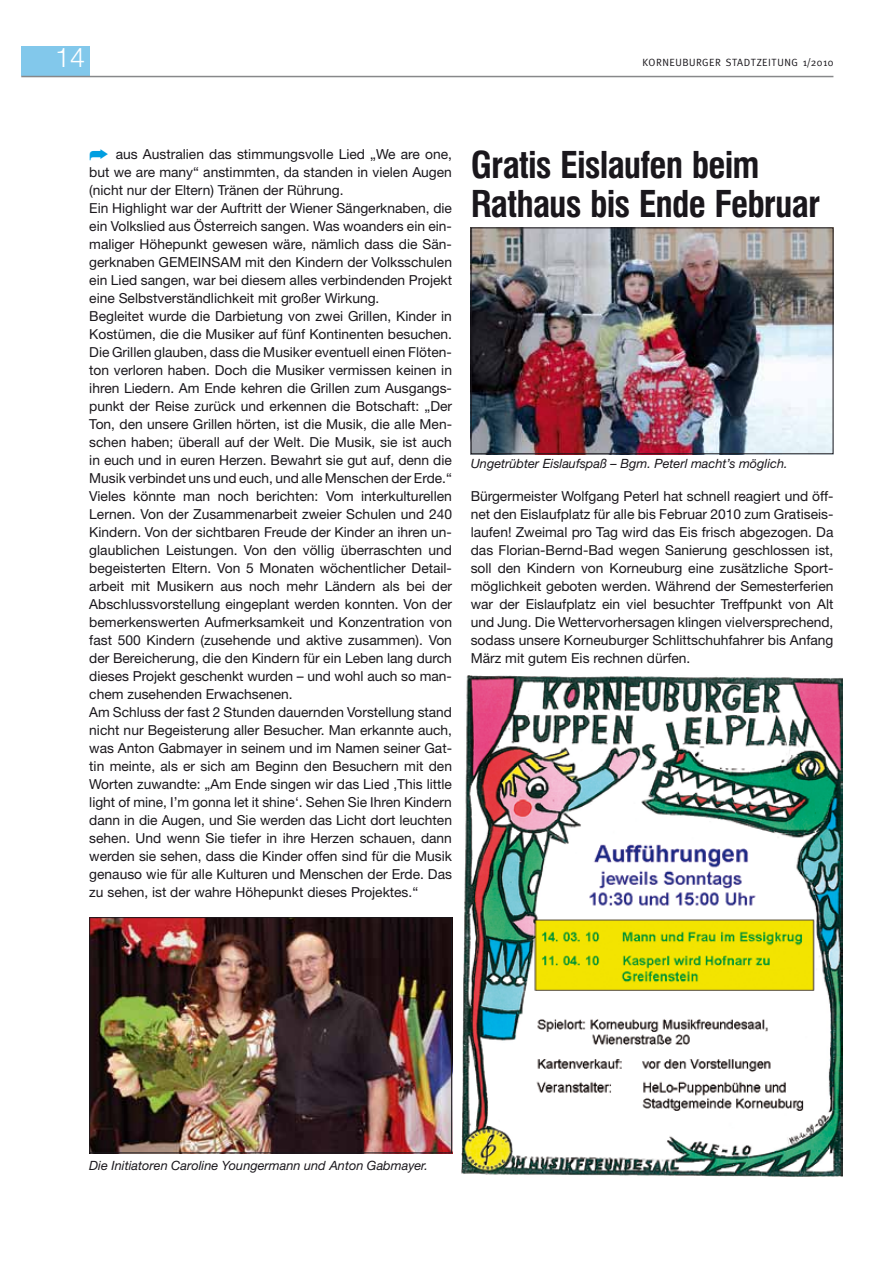
<style>
.page{position:relative;width:893px;height:1263px;background:#fff}
.page>*{position:absolute;margin:0;border:0;box-sizing:border-box;transform-origin:0 0}
.t1{font:700 condensed 36px/39px "Swiss 721 BT";letter-spacing:-.025em;color:#1a171c}
.t2{font:300 27px "Helvetica Neue";color:#fff}
.t3{font:13.8px/18px "Helvetica Neue";color:#1a171c;text-align:justify}
.t4{font:italic 12.75px "Helvetica Neue";color:#1a171c}
.t5{font:10.5px "Meta";letter-spacing:.05em;color:#1a171c}
.s1{color:#009ee0}
</style>
<div class="page">
<div style="left:21px;top:47px;width:68px;height:29px;background:#82c8eb"></div>
<hr style="left:21px;top:76px;width:812px;height:1px;background:#87888a">
<img style="left:473px;top:229px;width:358px;height:223px">
<div style="left:471px;top:227px;width:362px;height:227px;border:1px solid #1a171c"></div>
<img style="left:461px;top:675px;width:382px;height:502px">
<img style="left:91px;top:919px;width:359px;height:232px">
<div style="left:89px;top:917px;width:363px;height:236px;border:1px solid #1a171c"></div>
<h2 class="t2" style="left:55px;top:41px;width:32px">14</h2>
<p class="t5" style="left:642px;top:56px;width:193px">KORNEUBURGER STADTZEITUNG 1/2010</p>
<p class="t3" style="left:89px;top:145px;width:364px;text-align:left"><span class="s1">➦</span> aus Australien das stimmungsvolle Lied „We are one, but we are many“ anstimmten, da standen in vielen Augen (nicht nur der Eltern) Tränen der Rührung.<br>Ein Highlight war der Auftritt der Wiener Sängerknaben, die ein Volkslied aus Österreich sangen. Was woanders ein ein&shy;maliger Höhepunkt gewesen wäre, nämlich dass die Sän&shy;gerknaben GEMEINSAM mit den Kindern der Volksschulen ein Lied sangen, war bei diesem alles verbindenden Projekt eine Selbstverständlichkeit mit großer Wirkung.<br>Begleitet wurde die Darbietung von zwei Grillen, Kinder in Kostümen, die die Musiker auf fünf Kontinenten besuchen.<br>Die Grillen glauben, dass die Musiker eventuell einen Flöten&shy;ton verloren haben. Doch die Musiker vermissen keinen in ihren Liedern. Am Ende kehren die Grillen zum Ausgangs&shy;punkt der Reise zurück und erkennen die Botschaft: „Der Ton, den unsere Grillen hörten, ist die Musik, die alle Men&shy;schen haben; überall auf der Welt. Die Musik, sie ist auch in euch und in euren Herzen. Bewahrt sie gut auf, denn die Musik verbindet uns und euch, und alle Menschen der Erde.“ Vieles könnte man noch berichten: Vom interkulturellen Lernen. Von der Zusammenarbeit zweier Schulen und 240<br>Kindern. Von der sichtbaren Freude der Kinder an ihren un&shy;glaublichen Leistungen. Von den völlig überraschten und begeisterten Eltern. Von 5 Monaten wöchentlicher Detail&shy;arbeit mit Musikern aus noch mehr Ländern als bei der Abschlussvorstellung eingeplant werden konnten. Von der bemerkenswerten Aufmerksamkeit und Konzentration von fast 500 Kindern (zusehende und aktive zusammen). Von der Bereicherung, die den Kindern für ein Leben lang durch dieses Projekt geschenkt wurden – und wohl auch so man&shy;chem zusehenden Erwachsenen.<br>Am Schluss der fast 2 Stunden dauernden Vorstellung stand nicht nur Begeisterung aller Besucher. Man erkannte auch, was Anton Gabmayer in seinem und im Namen seiner Gat&shy;tin meinte, als er sich am Beginn den Besuchern mit den Worten zuwandte: „Am Ende singen wir das Lied ‚This little light of mine, I’m gonna let it shine‘. Sehen Sie Ihren Kindern dann in die Augen, und Sie werden das Licht dort leuchten sehen. Und wenn Sie tiefer in ihre Herzen schauen, dann werden sie sehen, dass die Kinder offen sind für die Musik genauso wie für alle Kulturen und Menschen der Erde. Das zu sehen, ist der wahre Höhepunkt dieses Projektes.“</p>
<h1 class="t1" style="left:471px;top:145px;width:351px">Gratis Eislaufen beim<br>Rathaus bis Ende Februar</h1>
<p class="t4" style="left:471px;top:456px;width:318px">Ungetrübter Eislaufspaß – Bgm. Peterl macht’s möglich.</p>
<p class="t3" style="left:471px;top:487px;width:364px">Bürgermeister Wolfgang Peterl hat schnell reagiert und öff&shy;net den Eislaufplatz für alle bis Februar 2010 zum Gratiseis&shy;laufen! Zweimal pro Tag wird das Eis frisch abgezogen. Da das Florian-Bernd-Bad wegen Sanierung geschlossen ist, soll den Kindern von Korneuburg eine zusätzliche Sport&shy;möglichkeit geboten werden. Während der Semesterferien war der Eislaufplatz ein viel besuchter Treffpunkt von Alt und Jung. Die Wettervorhersagen klingen vielversprechend, sodass unsere Korneuburger Schlittschuhfahrer bis Anfang März mit gutem Eis rechnen dürfen.</p>
<p class="t4" style="left:89px;top:1157px;width:340px">Die Initiatoren Caroline Youngermann und Anton Gabmayer.</p>
</div>
